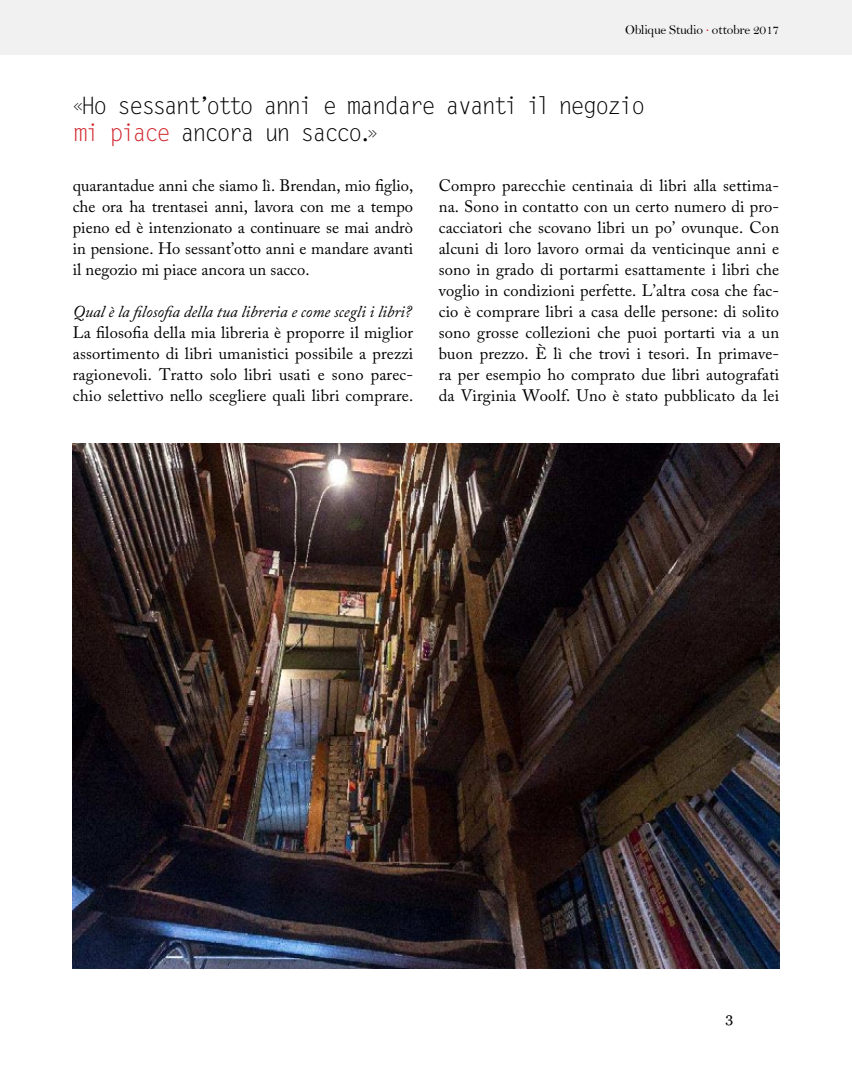
<style>
.page{position:relative;width:852px;height:1086px;background:#fff}
.page>*{position:absolute;margin:0;border:0;box-sizing:border-box;transform-origin:0 0}
.t1{font:24px/27px "Letter Gothic Std";letter-spacing:-.1em;color:#000}
.t2{font:16.5px/21px "Adobe Caslon Pro";letter-spacing:.01em;color:#000;text-align:justify}
.t3{font:italic 16.5px "Adobe Caslon Pro";color:#000}
.t4{font:14.25px "Georgia";color:#000}
.t5{font:13.5px "Bell";letter-spacing:-.025em;color:#000}
.s1{font-family:"Adobe Caslon Pro";color:#d2232a}
.s2{font-size:15px}
.s3{color:#d2232a}
</style>
<div class="page">
<img style="left:73px;top:444px;width:706px;height:523px">
<div style="left:0;top:0;width:851px;height:54px;background:#f1f1f2"></div>
<p class="t5" style="left:625px;top:21px;width:155px">Oblique Studio <span class="s1">∙</span> ottobre 2017</p>
<h1 class="t1" style="left:73px;top:93px;width:573px"><span class="s2">«</span>Ho sessant’otto anni e mandare avanti il negozio <span class="s3">mi piace</span> ancora un sacco.<span class="s2">»</span></h1>
<p class="t2" style="left:73px;top:174px;width:342px">quarantadue anni che siamo lì. Brendan, mio figlio, che ora ha trentasei anni, lavora con me a tempo pieno ed è intenzionato a continuare se mai andrò in pensione. Ho sessant’otto anni e mandare avanti il negozio mi piace ancora un sacco.</p>
<p class="t3" style="left:73px;top:301px;width:341px">Qual è la filosofia della tua libreria e come scegli i libri?</p>
<p class="t2" style="left:73px;top:321px;width:342px">La filosofia della mia libreria è proporre il miglior assortimento di libri umanistici possibile a prezzi ragionevoli. Tratto solo libri usati e sono parec&shy;chio selettivo nello scegliere quali libri comprare.</p>
<p class="t2" style="left:438px;top:174px;width:342px">Compro parecchie centinaia di libri alla settima&shy;na. Sono in contatto con un certo numero di pro&shy;cacciatori che scovano libri un po’ ovunque. Con alcuni di loro lavoro ormai da venticinque anni e sono in grado di portarmi esattamente i libri che voglio in condizioni perfette. L’altra cosa che fac&shy;cio è comprare libri a casa delle persone: di solito sono grosse collezioni che puoi portarti via a un buon prezzo. È lì che trovi i tesori. In primave&shy;ra per esempio ho comprato due libri autografati da Virginia Woolf. Uno è stato pubblicato da lei</p>
<p class="t4" style="left:725px;top:1009px;width:9px">3</p>
</div>
